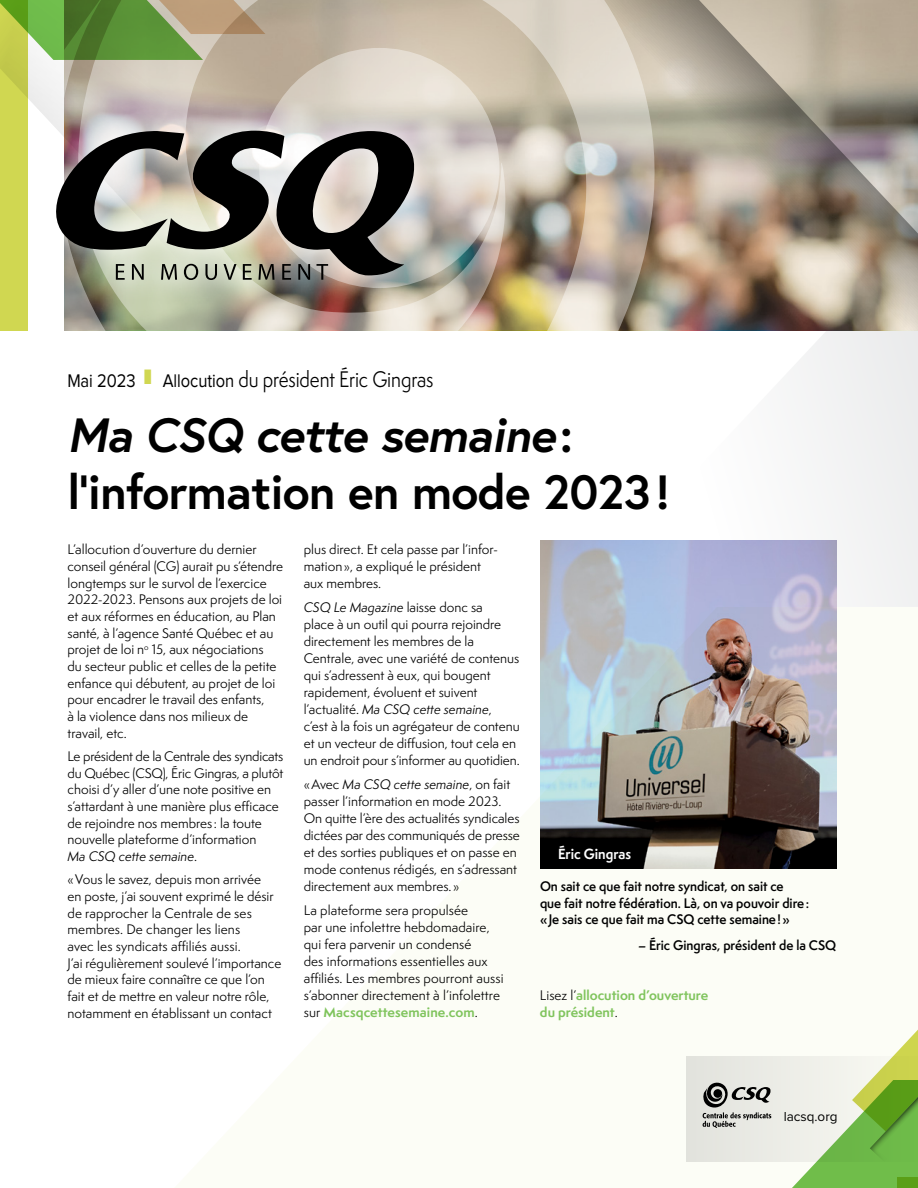
<style>
.page{position:relative;width:918px;height:1188px;background:#fff}
.page>*{position:absolute;margin:0;border:0;box-sizing:border-box;transform-origin:0 0}
.t1{font:700 48px/57px "Europa";letter-spacing:-.015em;color:#000}
.t2{font:20.7px "Semplicita Pro";letter-spacing:-.005em;color:#000;scale:.87 1}
.t3{font:700 13.5px "Semplicita Pro";color:#fff;scale:.95 1}
.t4{font:13.5px "Proxima Nova";color:#000}
.t5{font:12.75px/16.6px "Semplicita Pro";color:#000}
.t6{font:600 12.75px/16.5px "Semplicita Pro";color:#000;scale:.95 1}
.t7{font:700 12.75px/17.5px "Semplicita Pro";color:#80c45d}
.s1{font-family:"Proxima Nova";font-size:18.9px}
.s2{font-style:italic}
.s3{font-weight:700;color:#80c45d}
.s4{font-weight:400;color:#000}
</style>
<div class="page">
<div style="left:792px;top:331px;width:126px;height:276px;background:#f1f2f3"></div>
<div style="left:686px;top:1056px;width:232px;height:106px;background:#e8e8e2"></div>
<svg style="left:792px;top:1029px;width:126px;height:159px"></svg>
<div style="left:897px;top:1177px;width:21px;height:11px;background:#5b9f17"></div>
<svg style="left:702px;top:1082px;width:69px;height:46px"></svg>
<img style="left:448px;top:0;width:470px;height:331px">
<img style="left:438px;top:0;width:217px;height:330px">
<svg style="left:259px;top:48px;width:240px;height:240px;background:#d2cbc3"></svg>
<svg style="left:0;top:0;width:438px;height:330px;background:#c9c2a1"></svg>
<svg style="left:0;top:0;width:265px;height:60px;background:#87a059"></svg>
<div style="left:31px;top:106px;width:408px;height:199px;background:#fff;opacity:.75"></div>
<svg style="left:56px;top:131px;width:358px;height:149px;background:#797771"></svg>
<img style="left:540px;top:540px;width:296px;height:328px">
<h2 class="t2" style="left:67px;top:365px;width:422px"><span class="s1">Mai 2023</span> <sup>❙</sup> <span class="s1">Allocution</span> du président Éric Gingras</h2>
<h1 class="t1" style="left:68px;top:405px;width:604px"><span class="s2">Ma CSQ cette semaine</span>: l’information en mode 2023!</h1>
<p class="t5" style="left:68px;top:541px;width:217px">L’allocution d’ouverture du dernier conseil général (CG) aurait pu s’étendre longtemps sur le survol de l’exercice 2022-2023. Pensons aux projets de loi et aux réformes en éducation, au Plan santé, à l’agence Santé Québec et au projet de loi n<sup>o</sup> 15, aux négociations<br>du secteur public et celles de la petite enfance qui débutent, au projet de loi pour encadrer le travail des enfants,<br>à la violence dans nos milieux de travail, etc.</p>
<p class="t5" style="left:68px;top:748px;width:217px">Le président de la Centrale des syndicats du Québec (CSQ), Éric Gingras, a plutôt choisi d’y aller d’une note positive en s’attardant à une manière plus efficace de rejoindre nos membres : la toute nouvelle plateforme d’information<br><span class="s2">Ma CSQ cette semaine</span>.</p>
<p class="t5" style="left:68px;top:871px;width:215px">«Vous le savez, depuis mon arrivée<br>en poste, j’ai souvent exprimé le désir de rapprocher la Centrale de ses membres. De changer les liens<br>avec les syndicats affiliés aussi.<br>J’ai régulièrement soulevé l’importance de mieux faire connaître ce que l’on fait et de mettre en valeur notre rôle, notamment en établissant un contact</p>
<p class="t5" style="left:304px;top:541px;width:194px;line-height:17.1px">plus direct. Et cela passe par l’infor&shy;mation», a expliqué le président aux membres.</p>
<p class="t5" style="left:304px;top:599px;width:218px;line-height:17.1px"><span class="s2">CSQ Le Magazine</span> laisse donc sa<br>place à un outil qui pourra rejoindre directement les membres de la Centrale, avec une variété de contenus qui s’adressent à eux, qui bougent rapidement, évoluent et suivent l’actualité. <span class="s2">Ma CSQ cette semaine</span>,<br>c’est à la fois un agrégateur de contenu et un vecteur de diffusion, tout cela en un endroit pour s’informer au quotidien.</p>
<p class="t5" style="left:304px;top:776px;width:217px;line-height:17.1px">«Avec <span class="s2">Ma CSQ cette semaine</span>, on fait passer l’information en mode 2023.<br>On quitte l’ère des actualités syndicales dictées par des communiqués de presse et des sorties publiques et on passe en mode contenus rédigés, en s’adressant directement aux membres. »</p>
<p class="t5" style="left:304px;top:902px;width:201px;line-height:17.1px">La plateforme sera propulsée<br>par une infolettre hebdomadaire, qui fera parvenir un condensé<br>des informations essentielles aux affiliés. Les membres pourront aussi s’abonner directement à l’infolettre sur <span class="s3">Macsqcettesemaine.com</span>.</p>
<p class="t3" style="left:558px;top:844px;width:78px">Éric Gingras</p>
<p class="t6" style="left:540px;top:878px;width:285px">On sait ce que fait notre syndicat, on sait ce<br>que fait notre fédération. Là, on va pouvoir dire: «Je sais ce que fait ma CSQ cette semaine!»</p>
<p class="t6" style="left:638px;top:937px;width:210px">– Éric Gingras, président de la CSQ</p>
<p class="t7" style="left:540px;top:986px;width:170px"><span class="s4">Lisez l’</span>allocution d’ouverture du président<span class="s4">.</span></p>
<p class="t4" style="left:784px;top:1110px;width:55px">lacsq.org</p>
</div>
